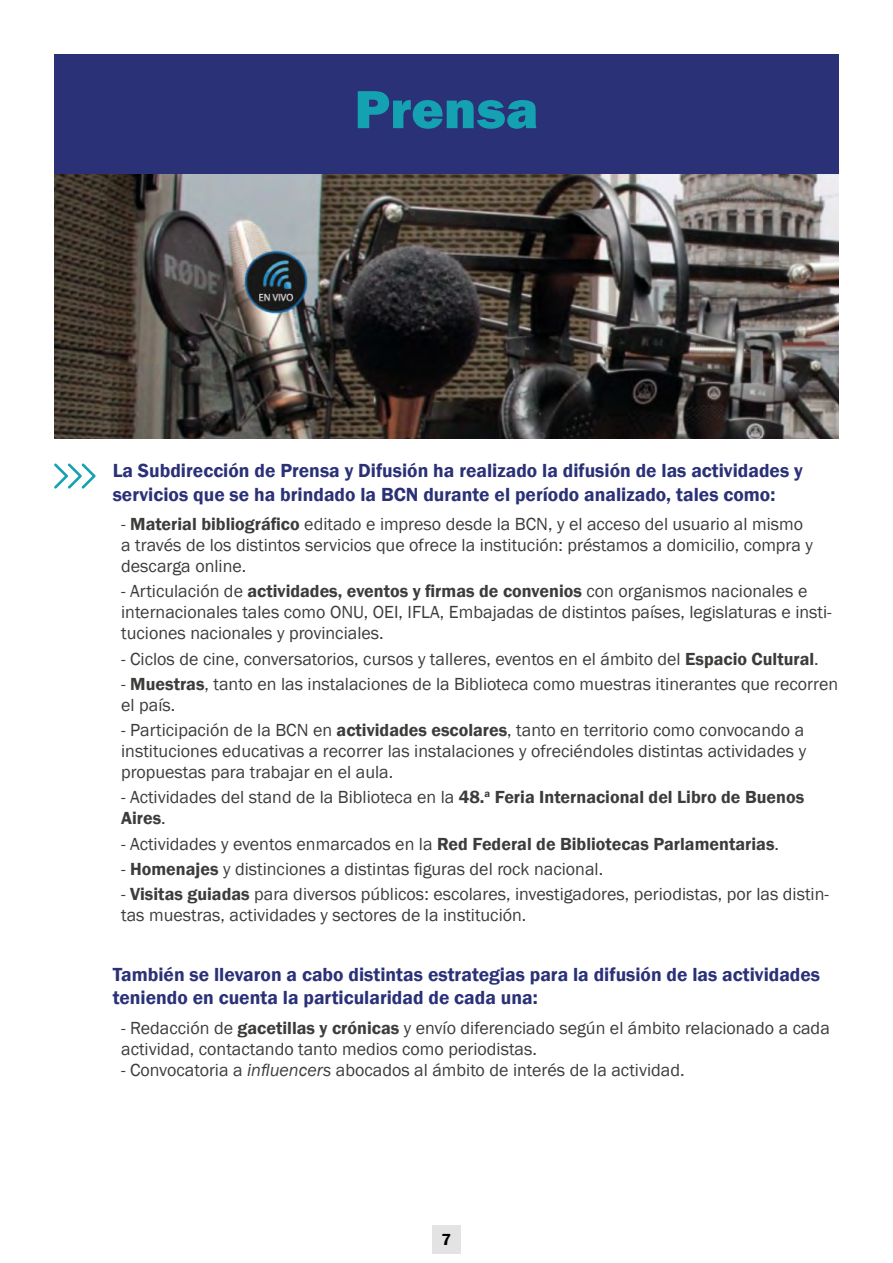
<style>
.page{position:relative;width:893px;height:1263px;background:#fff}
.page>*{position:absolute;margin:0;border:0;box-sizing:border-box;transform-origin:0 0}
.t1{font:800 55.5px "Franklin Gothic";color:#14a2b3}
.t2{font:600 19.5px/23.4px "Franklin Gothic";color:#2a3177}
.t3{font:18px/21px "Franklin Gothic";color:#3c3c3b}
.t4{font:600 18px/21px "Franklin Gothic";color:#3c3c3b}
.t5{font:600 16.5px "Franklin Gothic";color:#000}
.s1{font-weight:600}
.s2{font-weight:400}
.s3{font-style:italic}
</style>
<div class="page">
<div style="left:432px;top:1225px;width:29px;height:29px;background:#e3e3e3"></div>
<img style="left:54px;top:174px;width:785px;height:264px">
<div style="left:54px;top:54px;width:785px;height:120px;background:#2a3177"></div>
<svg style="left:54px;top:463px;width:42px;height:26px"></svg>
<h1 class="t1" style="left:354px;top:74px;width:185px">Prensa</h1>
<p class="t2" style="left:113px;top:459px;width:692px">La Subdirección de Prensa y Difusión ha realizado la difusión de las actividades y servicios que se ha brindado la BCN durante el período analizado, tales como:</p>
<p class="t3" style="left:121px;top:514px;width:693px">- <span class="s1">Material bibliográfico</span> editado e impreso desde la BCN, y el acceso del usuario al mismo a través de los distintos servicios que ofrece la institución: préstamos a domicilio, compra y descarga online.</p>
<p class="t3" style="left:121px;top:581px;width:712px">- Articulación de <span class="s1">actividades, eventos y firmas de convenios</span> con organismos nacionales e internacionales tales como ONU, OEI, IFLA, Embajadas de distintos países, legislaturas e insti&shy;tuciones nacionales y provinciales.</p>
<p class="t3" style="left:121px;top:648px;width:699px">- Ciclos de cine, conversatorios, cursos y talleres, eventos en el ámbito del <span class="s1">Espacio Cultural</span>.</p>
<p class="t3" style="left:121px;top:674px;width:719px">- <span class="s1">Muestras</span>, tanto en las instalaciones de la Biblioteca como muestras itinerantes que recorren el país.</p>
<p class="t3" style="left:121px;top:720px;width:686px;text-align:justify">- Participación de la BCN en <span class="s1">actividades escolares</span>, tanto en territorio como convocando a instituciones educativas a recorrer las instalaciones y ofreciéndoles distintas actividades y propuestas para trabajar en el aula.</p>
<p class="t4" style="left:121px;top:787px;width:684px"><span class="s2">- Actividades del stand de la Biblioteca en la</span> 48.<sup>a</sup> Feria Internacional del Libro de Buenos<br>Aires<span class="s2">.</span></p>
<p class="t4" style="left:121px;top:833px;width:659px"><span class="s2">- Actividades y eventos enmarcados en la</span> Red Federal de Bibliotecas Parlamentarias<span class="s2">.</span></p>
<p class="t3" style="left:121px;top:859px;width:484px">- <span class="s1">Homenajes</span> y distinciones a distintas figuras del rock nacional.</p>
<p class="t3" style="left:121px;top:884px;width:709px">- <span class="s1">Visitas guiadas</span> para diversos públicos: escolares, investigadores, periodistas, por las distin&shy;tas muestras, actividades y sectores de la institución.</p>
<p class="t2" style="left:113px;top:963px;width:709px">También se llevaron a cabo distintas estrategias para la difusión de las actividades teniendo en cuenta la particularidad de cada una:</p>
<p class="t3" style="left:121px;top:1017px;width:710px">- Redacción de <span class="s1">gacetillas y crónicas</span> y envío diferenciado según el ámbito relacionado a cada actividad, contactando tanto medios como periodistas.</p>
<p class="t3" style="left:121px;top:1059px;width:565px">- Convocatoria a <span class="s3">influencers</span> abocados al ámbito de interés de la actividad.</p>
<p class="t5" style="left:442px;top:1229px;width:11px">7</p>
</div>
